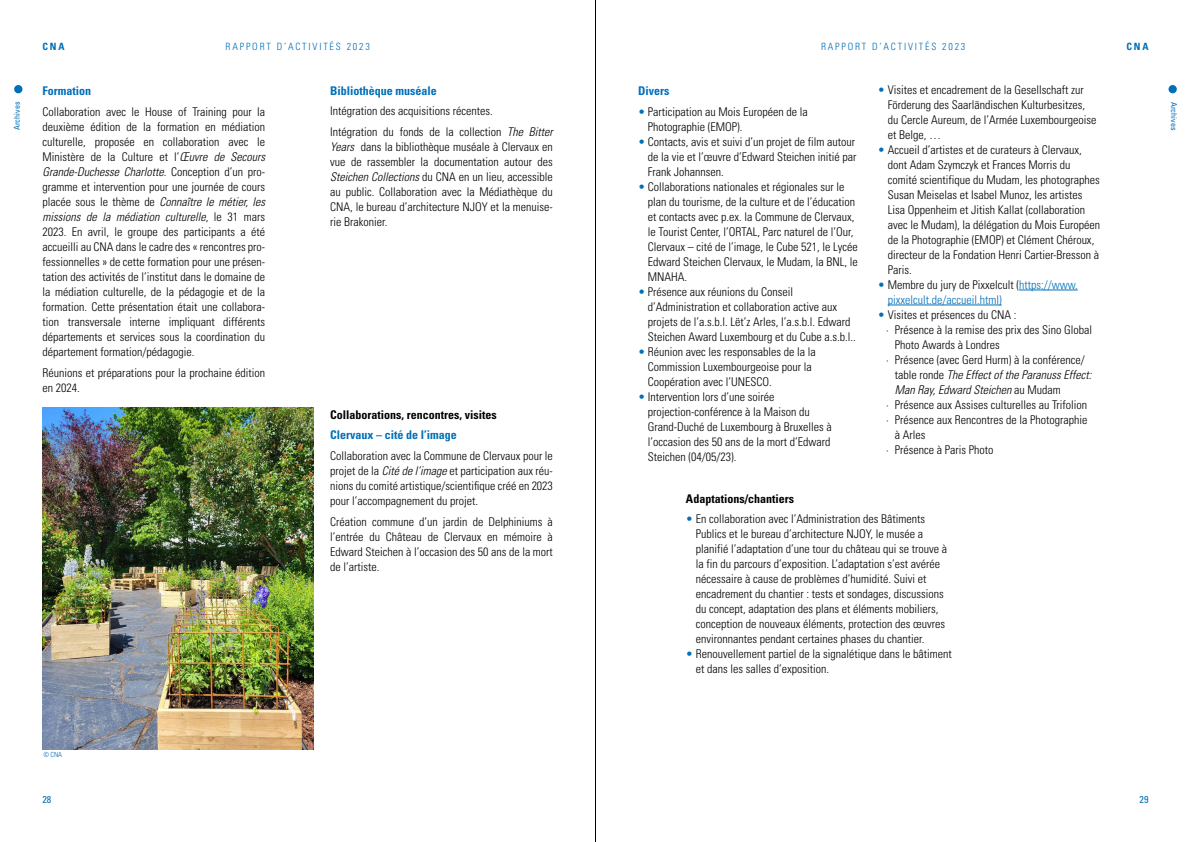
<style>
.page{position:relative;width:1191px;height:842px;background:#fff}
.page>*{position:absolute;margin:0;border:0;box-sizing:border-box;transform-origin:0 0}
.t1{font:300 condensed 12px/15px "Univers LT Std";color:#000}
.t2{font:italic 300 condensed 12px "Univers LT Std";color:#000}
.t3{font:300 condensed 12px/15px "Univers LT Std";color:#006eb8}
.t4{font:700 condensed 12px "Univers LT Std";color:#006eb8}
.t5{font:700 condensed 12px "Univers LT Std";color:#000}
.t6{font:300 condensed 10px "Univers LT Std";letter-spacing:.18em;color:#006eb8}
.t7{font:700 condensed 10px "Univers LT Std";letter-spacing:.18em;color:#006eb8}
.t8{font:condensed 10px "Univers LT Std";color:#006eb8}
.t9{font:condensed 8px "Univers LT Std";color:#006eb8}
.t10{font:300 condensed 7px "Univers LT Std";color:#006eb8}
.s1{font-style:italic}
.s2{color:#006eb8}
.s3{color:#000}
.s4{font-style:normal}
</style>
<div class="page">
<div style="left:14px;top:85px;width:8px;height:8px;background:#006eb8;border-radius:50%"></div>
<img style="left:43px;top:408px;width:270px;height:341px">
<hr style="left:1019px;top:290px;width:58px;height:1px;background:#006eb8">
<hr style="left:887px;top:305px;width:114px;height:1px;background:#006eb8">
<div style="left:1168px;top:85px;width:8px;height:8px;background:#006eb8;border-radius:50%"></div>
<hr style="left:595px;top:0;width:1px;height:842px;background:#000">
<p class="t9" style="left:12px;top:130px;width:30px;rotate:-90deg">Archives</p>
<p class="t7" style="left:43px;top:40px;width:23px">CNA</p>
<p class="t6" style="left:226px;top:41px;width:146px">RAPPORT D’ACTIVITÉS 2023</p>
<p class="t6" style="left:821px;top:41px;width:146px">RAPPORT D’ACTIVITÉS 2023</p>
<p class="t7" style="left:1126px;top:40px;width:23px">CNA</p>
<p class="t4" style="left:43px;top:84px;width:50px">Formation</p>
<p class="t1" style="left:43px;top:104px;width:224px;text-align:justify">Collaboration avec le House of Training pour la deuxième édition de la formation en médiation culturelle, proposée en collaboration avec le Ministère de la Culture et l’<span class="s1">Œuvre de Secours Grande-Duchesse Charlotte</span>. Conception d’un pro&shy;gramme et intervention pour une journée de cours placée sous le thème de <span class="s1">Connaître le métier, les missions de la médiation culturelle</span>, le 31 mars 2023. En avril, le groupe des participants a été accueilli au CNA dans le cadre des « rencontres pro&shy;fessionnelles » de cette formation pour une présen&shy;tation des activités de l’institut dans le domaine de la médiation culturelle, de la pédagogie et de la formation. Cette présentation était une collabora&shy;tion transversale interne impliquant différents départements et services sous la coordination du département formation/pédagogie.</p>
<p class="t1" style="left:43px;top:365px;width:224px">Réunions et préparations pour la prochaine édition en 2024.</p>
<p class="t4" style="left:330px;top:83px;width:108px">Bibliothèque muséale</p>
<p class="t1" style="left:330px;top:101px;width:224px;line-height:20.7px">Intégration des acquisitions récentes.<br>Intégration du fonds de la collection <span class="s1">The Bitter</span></p>
<p class="t1" style="left:330px;top:139px;width:224px;text-align:justify"><span class="s1">Years</span> dans la bibliothèque muséale à Clervaux en vue de rassembler la documentation autour des <span class="s1">Steichen Collections</span> du CNA en un lieu, accessible au public. Collaboration avec la Médiathèque du CNA, le bureau d’architecture NJOY et la menuise&shy;rie Brakonier.</p>
<p class="t5" style="left:330px;top:407px;width:168px">Collaborations, rencontres, visites</p>
<p class="t4" style="left:330px;top:428px;width:128px">Clervaux – cité de l’image</p>
<p class="t1" style="left:330px;top:448px;width:224px;text-align:justify">Collaboration avec la Commune de Clervaux pour le projet de la <span class="s1">Cité de l’image</span> et participation aux réu&shy;nions du comité artistique/scientifique créé en 2023 pour l’accompagnement du projet.</p>
<p class="t1" style="left:330px;top:514px;width:224px;text-align:justify">Création commune d’un jardin de Delphiniums à l’entrée du Château de Clervaux en mémoire à Edward Steichen à l’occasion des 50 ans de la mort de l’artiste.</p>
<p class="t4" style="left:638px;top:84px;width:33px">Divers</p>
<p class="t1" style="left:648px;top:104px;width:161px;text-indent:-10px"><span class="s2">•</span> Participation au Mois Européen de la<br>Photographie (EMOP).</p>
<p class="t1" style="left:648px;top:134px;width:210px;text-align:justify;text-indent:-10px"><span class="s2">•</span> Contacts, avis et suivi d’un projet de film autour de la vie et l’œuvre d’Edward Steichen initié par Frank Johannsen.</p>
<p class="t1" style="left:648px;top:179px;width:211px;text-indent:-10px"><span class="s2">•</span> Collaborations nationales et régionales sur le plan du tourisme, de la culture et de l’éducation et contacts avec p.ex. la Commune de Clervaux, le Tourist Center, l’ORTAL, Parc naturel de l’Our, Clervaux – cité de l’image, le Cube 521, le Lycée Edward Steichen Clervaux, le Mudam, la BNL, le MNAHA.</p>
<p class="t1" style="left:648px;top:284px;width:209px;text-indent:-10px"><span class="s2">•</span> Présence aux réunions du Conseil d’Administration et collaboration active aux projets de l’a.s.b.l. Lët’z Arles, l’a.s.b.l. Edward Steichen Award Luxembourg et du Cube a.s.b.l..</p>
<p class="t1" style="left:648px;top:344px;width:169px;text-indent:-10px"><span class="s2">•</span> Réunion avec les responsables de la la<br>Commission Luxembourgeoise pour la<br>Coopération avec l’UNESCO.</p>
<p class="t1" style="left:648px;top:389px;width:185px;text-indent:-10px"><span class="s2">•</span> Intervention lors d’une soirée projection-conférence à la Maison du Grand-Duché de Luxembourg à Bruxelles à l’occasion des 50 ans de la mort d’Edward Steichen (04/05/23).</p>
<p class="t1" style="left:887px;top:82px;width:210px;text-indent:-10px"><span class="s2">•</span> Visites et encadrement de la Gesellschaft zur Förderung des Saarländischen Kulturbesitzes, du Cercle Aureum, de l’Armée Luxembourgeoise et Belge, …</p>
<p class="t1" style="left:887px;top:142px;width:214px;text-indent:-10px"><span class="s2">•</span> Accueil d’artistes et de curateurs à Clervaux, dont Adam Szymczyk et Frances Morris du comité scientifique du Mudam, les photographes Susan Meiselas et Isabel Munoz, les artistes Lisa Oppenheim et Jitish Kallat (collaboration avec le Mudam), la délégation du Mois Européen de la Photographie (EMOP) et Clément Chéroux, directeur de la Fondation Henri Cartier-Bresson à Paris.</p>
<p class="t3" style="left:887px;top:277px;width:191px;text-indent:-10px">• <span class="s3">Membre du jury de Pixxelcult (</span>https://www. pixxelcult.de/accueil.html)</p>
<p class="t1" style="left:877px;top:307px;width:140px"><span class="s2">•</span> Visites et présences du CNA :</p>
<p class="t1" style="left:886px;top:322px;width:207px">· Présence à la remise des prix des Sino Global</p>
<p class="t1" style="left:894px;top:337px;width:107px">Photo Awards à Londres</p>
<p class="t1" style="left:886px;top:352px;width:200px">· Présence (avec Gerd Hurm) à la conférence/</p>
<p class="t2" style="left:894px;top:367px;width:198px"><span class="s4">table ronde</span> The Effect of the Paranuss Effect:</p>
<p class="t2" style="left:894px;top:382px;width:167px">Man Ray, Edward Steichen <span class="s4">au Mudam</span></p>
<p class="t1" style="left:886px;top:397px;width:202px">· Présence aux Assises culturelles au Trifolion</p>
<p class="t1" style="left:886px;top:412px;width:203px">· Présence aux Rencontres de la Photographie</p>
<p class="t1" style="left:894px;top:427px;width:32px">à Arles</p>
<p class="t1" style="left:886px;top:442px;width:109px">· Présence à Paris Photo</p>
<p class="t5" style="left:686px;top:491px;width:109px">Adaptations/chantiers</p>
<p class="t1" style="left:696px;top:512px;width:253px;text-indent:-10px"><span class="s2">•</span> En collaboration avec l’Administration des Bâtiments Publics et le bureau d’architecture NJOY, le musée a planifié l’adaptation d’une tour du château qui se trouve à la fin du parcours d’exposition. L’adaptation s’est avérée nécessaire à cause de problèmes d’humidité. Suivi et encadrement du chantier : tests et sondages, discussions du concept, adaptation des plans et éléments mobiliers, conception de nouveaux éléments, protection des œuvres environnantes pendant certaines phases du chantier.</p>
<p class="t1" style="left:696px;top:647px;width:257px;text-indent:-10px"><span class="s2">•</span> Renouvellement partiel de la signalétique dans le bâtiment et dans les salles d’exposition.</p>
<p class="t9" style="left:1178px;top:102px;width:30px;rotate:90deg">Archives</p>
<p class="t10" style="left:43px;top:750px;width:20px">© CNA</p>
<p class="t8" style="left:43px;top:793px;width:10px">28</p>
<p class="t8" style="left:1139px;top:793px;width:10px">29</p>
</div>
